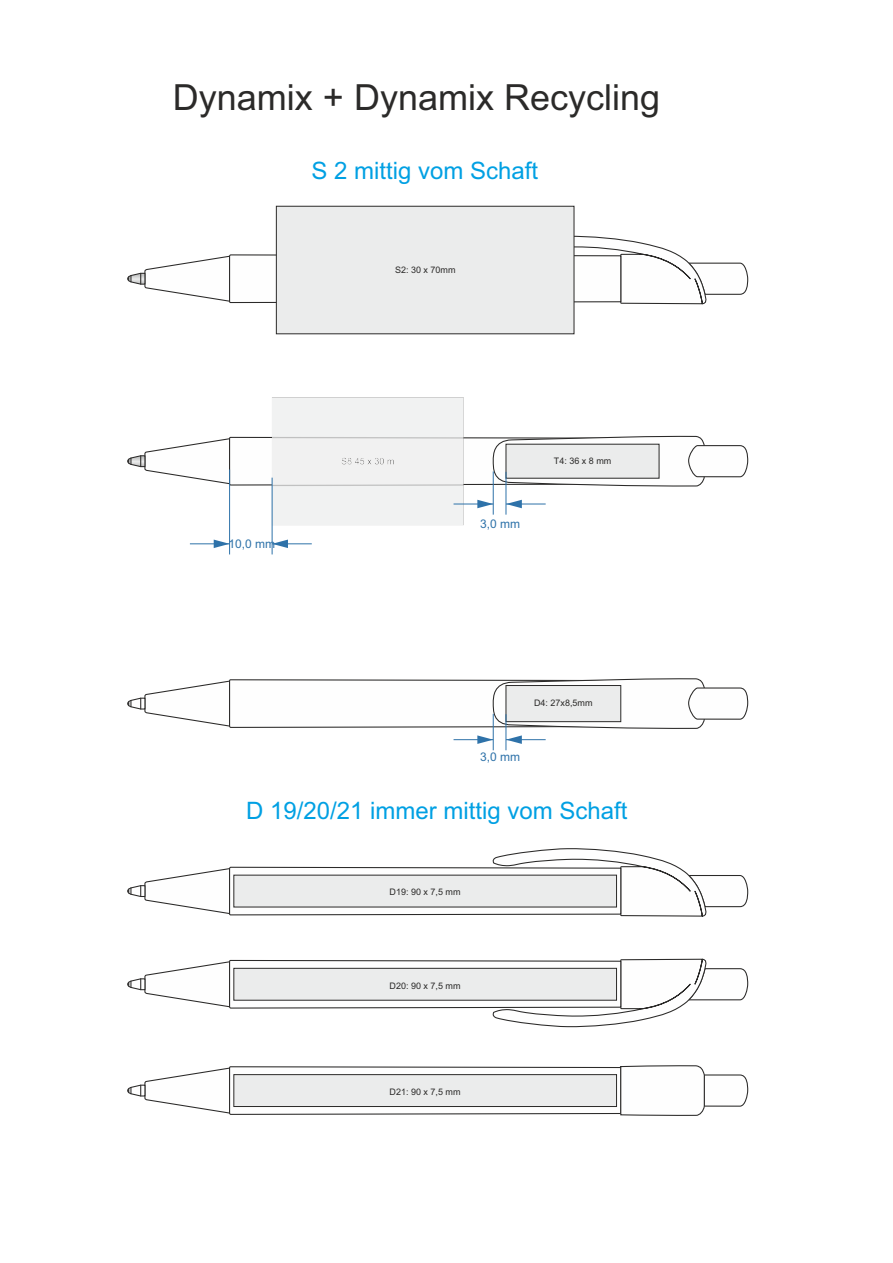
<style>
.page{position:relative;width:893px;height:1263px;background:#fff}
.page>*{position:absolute;margin:0;border:0;box-sizing:border-box;transform-origin:0 0}
.t1{font:36px "Arial";color:#2b2a29}
.t2{font:24px "Arial";color:#00a0e3}
.t3{font:12px "Arial";color:#2e72a9}
.t4{font:9px "Arial";color:#2b2a29}
</style>
<div class="page">
<svg style="left:127px;top:205px;width:621px;height:129px"></svg>
<svg style="left:127px;top:848px;width:621px;height:69px"></svg>
<svg style="left:127px;top:958px;width:621px;height:158px"></svg>
<svg style="left:127px;top:678px;width:621px;height:51px"></svg>
<hr style="left:506px;top:714px;width:1px;height:36px;background:#2e72a9">
<hr style="left:493px;top:714px;width:1px;height:36px;background:#2e72a9">
<hr style="left:506px;top:739px;width:40px;height:1px;background:#2e72a9">
<svg style="left:506px;top:735px;width:16px;height:9px"></svg>
<hr style="left:454px;top:739px;width:39px;height:1px;background:#2e72a9">
<svg style="left:477px;top:735px;width:16px;height:9px"></svg>
<svg style="left:127px;top:435px;width:621px;height:52px"></svg>
<div style="left:272px;top:397px;width:192px;height:128px;background:#f1f2f2"></div>
<img style="left:342px;top:458px;width:42px;height:6px">
<hr style="left:272px;top:478px;width:1px;height:76px;background:#2e72a9">
<hr style="left:229px;top:469px;width:1px;height:85px;background:#2e72a9">
<hr style="left:272px;top:544px;width:40px;height:1px;background:#2e72a9">
<svg style="left:272px;top:540px;width:16px;height:8px"></svg>
<hr style="left:190px;top:544px;width:40px;height:1px;background:#2e72a9">
<svg style="left:214px;top:540px;width:16px;height:8px"></svg>
<hr style="left:506px;top:472px;width:1px;height:43px;background:#2e72a9">
<hr style="left:493px;top:471px;width:1px;height:44px;background:#2e72a9">
<hr style="left:506px;top:504px;width:40px;height:1px;background:#2e72a9">
<svg style="left:506px;top:500px;width:16px;height:8px"></svg>
<hr style="left:454px;top:504px;width:39px;height:1px;background:#2e72a9">
<svg style="left:477px;top:500px;width:16px;height:8px"></svg>
<h1 class="t1" style="left:173px;top:84px;width:489px">Dynamix + Dynamix Recycling</h1>
<h2 class="t2" style="left:311px;top:161px;width:228px">S 2 mittig vom Schaft</h2>
<h3 class="t3" style="left:229px;top:539px;width:48px">10,0 mm</h3>
<p class="t4" style="left:395px;top:267px;width:62px">S2: 30 x 70mm</p>
<h3 class="t3" style="left:480px;top:519px;width:42px">3,0 mm</h3>
<p class="t4" style="left:554px;top:458px;width:59px">T4: 36 x 8 mm</p>
<p class="t4" style="left:534px;top:700px;width:60px">D4: 27x8,5mm</p>
<h3 class="t3" style="left:480px;top:752px;width:42px">3,0 mm</h3>
<h2 class="t2" style="left:246px;top:801px;width:383px">D 19/20/21 immer mittig vom Schaft</h2>
<p class="t4" style="left:390px;top:889px;width:73px">D19: 90 x 7,5 mm</p>
<p class="t4" style="left:390px;top:982px;width:73px">D20: 90 x 7,5 mm</p>
<p class="t4" style="left:390px;top:1088px;width:73px">D21: 90 x 7,5 mm</p>
</div>
